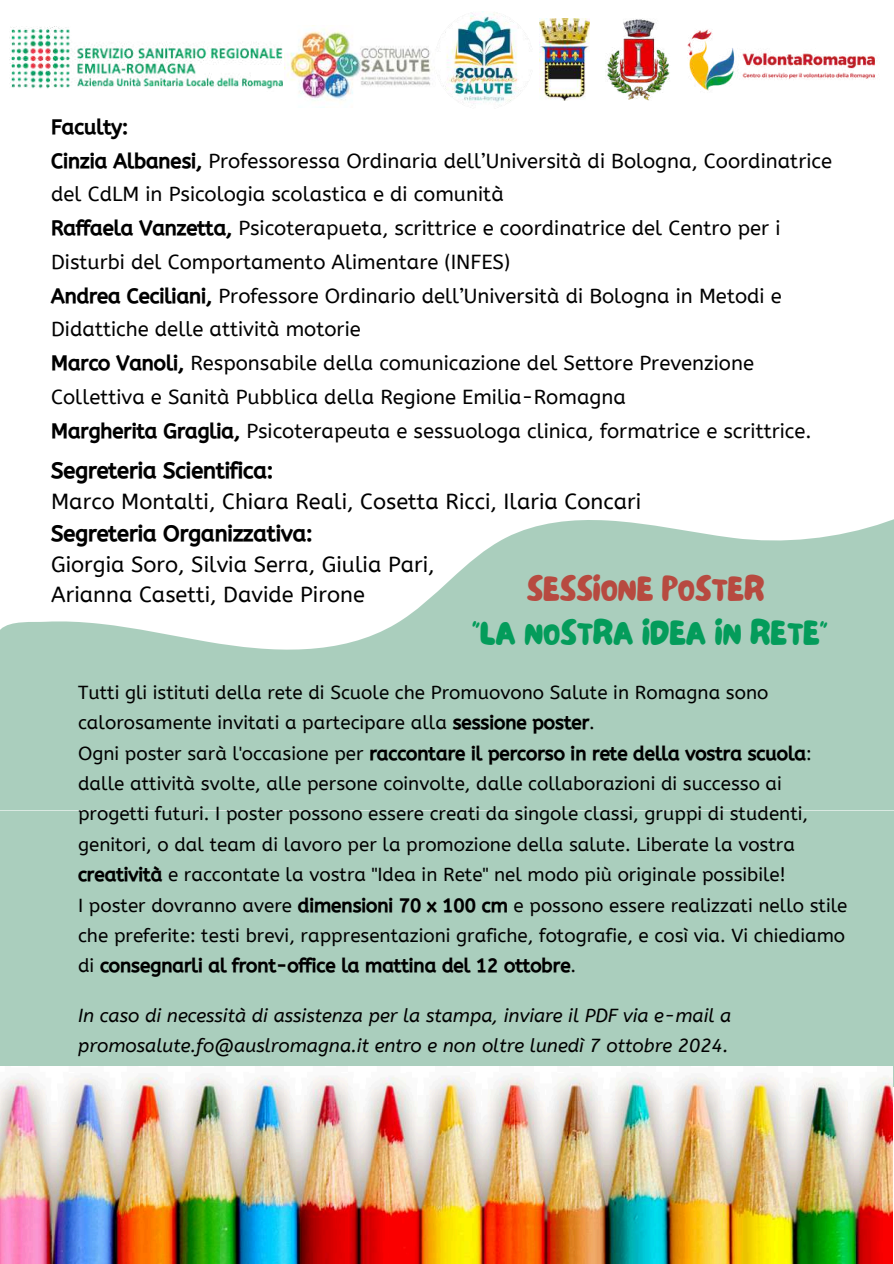
<style>
.page{position:relative;width:894px;height:1264px;background:#fff}
.page>*{position:absolute;margin:0;border:0;box-sizing:border-box;transform-origin:0 0}
.t1{font:34.35px "NF Lepetitcochon Regular";color:#049c5b}
.t2{font:34.35px "NF Lepetitcochon Regular";color:#b74a40}
.t3{font:21.75px/30.3px "A Bee Zee";color:#000}
.t4{font:21.75px "CA Generated";color:#000}
.t5{font:20.25px/33.8px "A Bee Zee";color:#000}
.t6{font:20.25px "CA Generated";color:#000}
.t7{font:18.75px/30.3px "A Bee Zee";color:#000}
.t8{font:italic 18.75px/30.3px "A Bee Zee";color:#000}
.t9{font:18.75px "CA Generated";color:#000}
.s1{font-family:"CA Generated"}
.s2{font-family:"A Bee Zee"}
</style>
<div class="page">
<div style="left:0;top:810px;width:893px;height:276px;background:#aacebd"></div>
<svg style="left:0;top:519px;width:893px;height:291px;fill:#aacebd"></svg>
<img style="left:0;top:1066px;width:892px;height:197px">
<img style="left:284px;top:29px;width:151px;height:79px">
<img style="left:443px;top:11px;width:86px;height:95px">
<img style="left:10px;top:26px;width:272px;height:63px">
<img style="left:539px;top:19px;width:50px;height:82px">
<img style="left:605px;top:19px;width:64px;height:82px">
<img style="left:687px;top:29px;width:188px;height:62px">
<p class="t6" style="left:51px;top:115px;width:78px">Faculty:</p>
<p class="t5" style="left:51px;top:144px;width:782px"><span class="s1">Cinzia Albanesi,</span> Professoressa Ordinaria dell’Università di Bologna, Coordinatrice del CdLM in Psicologia scolastica e di comunità<br><span class="s1">Raffaela Vanzetta,</span> Psicoterapueta, scrittrice e coordinatrice del Centro per i Disturbi del Comportamento Alimentare (INFES)<br><span class="s1">Andrea Ceciliani,</span> Professore Ordinario dell’Università di Bologna in Metodi e Didattiche delle attività motorie<br><span class="s1">Marco Vanoli,</span> Responsabile della comunicazione del Settore Prevenzione Collettiva e Sanità Pubblica della Regione Emilia-Romagna<br><span class="s1">Margherita Graglia,</span> Psicoterapeuta e sessuologa clinica, formatrice e scrittrice.</p>
<p class="t4" style="left:51px;top:458px;width:224px">Segreteria Scientifica:</p>
<p class="t3" style="left:51px;top:486px;width:591px">Marco Montalti, Chiara Reali, Cosetta Ricci, Ilaria Concari</p>
<p class="t4" style="left:51px;top:521px;width:263px">Segreteria Organizzativa:</p>
<p class="t3" style="left:51px;top:549px;width:385px">Giorgia Soro, Silvia Serra, Giulia Pari,<br>Arianna Casetti, Davide Pirone</p>
<h1 class="t2" style="left:526px;top:566px;width:239px">SESSIONE POSTER</h1>
<h1 class="t1" style="left:472px;top:610px;width:357px">“LA NOSTRA IDEA IN RETE”</h1>
<p class="t7" style="left:78px;top:677px;width:691px">Tutti gli istituti della rete di Scuole che Promuovono Salute in Romagna sono calorosamente invitati a partecipare alla <span class="s1">sessione poster</span>.</p>
<p class="t9" style="left:78px;top:742px;width:735px"><span class="s2">Ogni poster sarà l'occasione per</span> raccontare il percorso in rete della vostra scuola<span class="s2">:</span></p>
<p class="t7" style="left:78px;top:768px;width:770px">dalle attività svolte, alle persone coinvolte, dalle collaborazioni di successo ai progetti futuri. I poster possono essere creati da singole classi, gruppi di studenti, genitori, o dal team di lavoro per la promozione della salute. Liberate la vostra <span class="s1">creatività</span> e raccontate la vostra "Idea in Rete" nel modo più originale possibile!<br>I poster dovranno avere <span class="s1">dimensioni 70 x 100 cm</span> e possono essere realizzati nello stile che preferite: testi brevi, rappresentazioni grafiche, fotografie, e così via. Vi chiediamo</p>
<p class="t9" style="left:78px;top:955px;width:499px"><span class="s2">di</span> consegnarli al front-office la mattina del 12 ottobre<span class="s2">.</span></p>
<p class="t8" style="left:78px;top:1000px;width:654px">In caso di necessità di assistenza per la stampa, inviare il PDF via e-mail a promosalute.fo@auslromagna.it entro e non oltre lunedì 7 ottobre 2024.</p>
</div>
